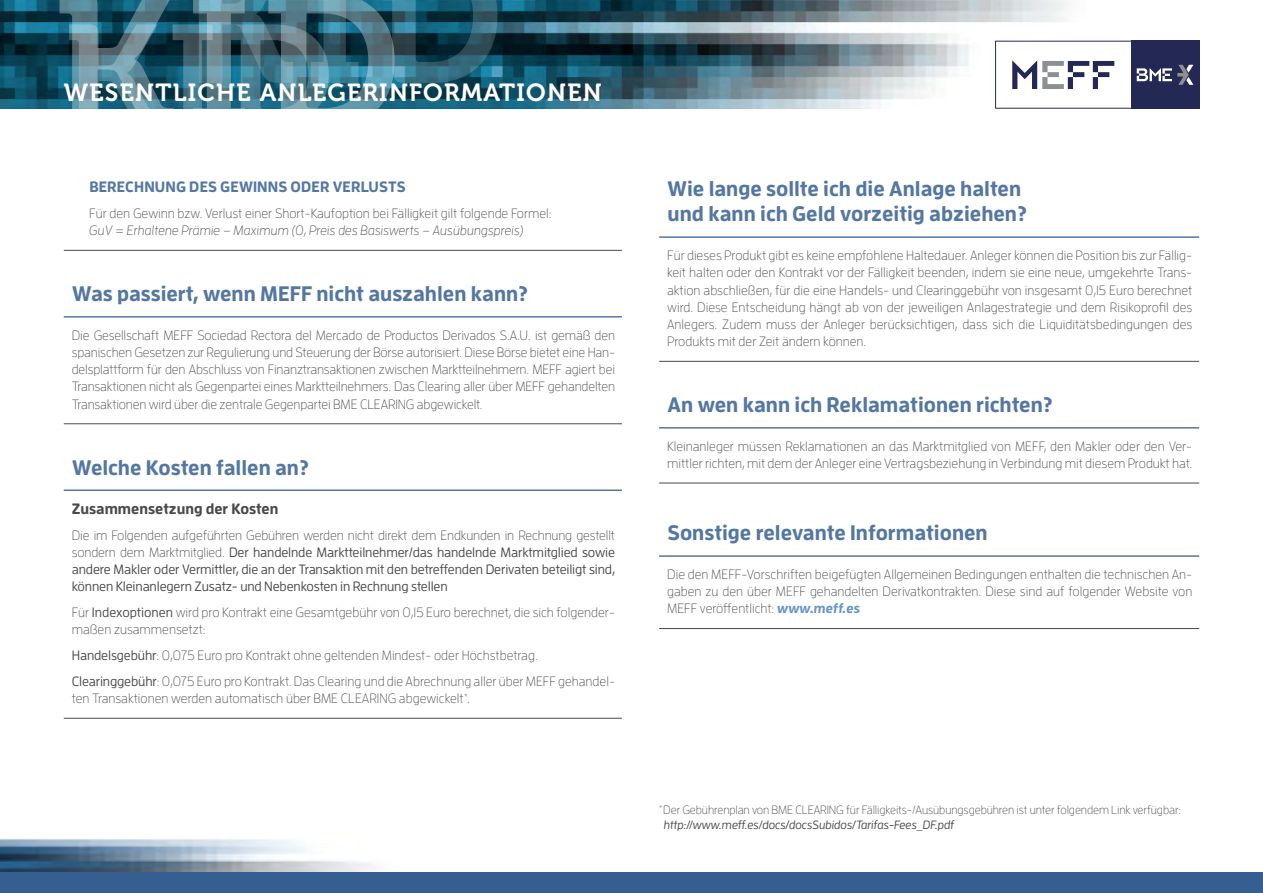
<style>
.page{position:relative;width:1263px;height:893px;background:#fff}
.page>*{position:absolute;margin:0;border:0;box-sizing:border-box;transform-origin:0 0}
.t1{font:24.6px "Museo 700";letter-spacing:.05em;color:#fff}
.t2{font:700 21px/25.5px "Enzo OT";color:#5477a1}
.t3{font:700 15px "Enzo OT";letter-spacing:.01em;color:#5477a1}
.t4{font:700 15px "Enzo OT";color:#4a4a49}
.t5{font:300 13.5px/17.2px "Enzo OT";color:#4a4a49;text-align:justify}
.t6{font:500 13.5px/17.2px "Enzo OT";letter-spacing:-.01em;color:#4a4a49;text-align:justify}
.t7{font:italic 300 13.5px "Enzo OT";color:#4a4a49}
.t8{font:300 12px/15px "Enzo OT";letter-spacing:-.01em;color:#4a4a49}
.s1{font-weight:300}
.s2{font-weight:500}
.s3{font-weight:700;font-style:italic;color:#6994c6}
.s4{font-weight:500;font-style:italic}
</style>
<div class="page">
<img style="left:0;top:0;width:1087px;height:109px">
<svg style="left:60px;top:0;width:437px;height:109px;background:#386b7c"></svg>
<div style="left:1131px;top:41px;width:68px;height:68px;background:#232855"></div>
<svg style="left:995px;top:41px;width:198px;height:68px"></svg>
<img style="left:0;top:839px;width:501px;height:34px">
<hr style="left:659px;top:236px;width:540px;height:2px;background:#5477a1">
<hr style="left:659px;top:361px;width:540px;height:1px;background:#4a4a49">
<hr style="left:659px;top:427px;width:540px;height:2px;background:#5477a1">
<hr style="left:659px;top:483px;width:540px;height:1px;background:#4a4a49">
<hr style="left:659px;top:555px;width:540px;height:2px;background:#5477a1">
<hr style="left:659px;top:628px;width:540px;height:1px;background:#4a4a49">
<hr style="left:64px;top:250px;width:558px;height:1px;background:#4a4a49">
<hr style="left:64px;top:316px;width:558px;height:2px;background:#5477a1">
<hr style="left:64px;top:423px;width:558px;height:1px;background:#4a4a49">
<hr style="left:64px;top:489px;width:558px;height:2px;background:#5477a1">
<hr style="left:64px;top:718px;width:558px;height:1px;background:#4a4a49">
<div style="left:0;top:873px;width:1263px;height:20px;background:#365f91"></div>
<h1 class="t1" style="left:64px;top:79px;width:539px">WESENTLICHE ANLEGERINFORMATIONEN</h1>
<p class="t3" style="left:89px;top:178px;width:318px">BERECHNUNG DES GEWINNS ODER VERLUSTS</p>
<p class="t5" style="left:89px;top:204px;width:464px">Für den Gewinn bzw. Verlust einer Short-Kaufoption bei Fälligkeit gilt folgende Formel:</p>
<p class="t7" style="left:89px;top:223px;width:436px">GuV = Erhaltene Prämie – Maximum (0, Preis des Basiswerts – Ausübungspreis)</p>
<h2 class="t2" style="left:72px;top:280px;width:457px">Was passiert, wenn MEFF nicht auszahlen kann?</h2>
<p class="t5" style="left:72px;top:326px;width:545px">Die Gesellschaft MEFF Sociedad Rectora del Mercado de Productos Derivados S.A.U. ist gemäß den spanischen Gesetzen zur Regulierung und Steuerung der Börse autorisiert. Diese Börse bietet eine Han&shy;delsplattform für den Abschluss von Finanztransaktionen zwischen Marktteilnehmern. MEFF agiert bei Transaktionen nicht als Gegenpartei eines Marktteilnehmers. Das Clearing aller über MEFF gehandelten Transaktionen wird über die zentrale Gegenpartei BME CLEARING abgewickelt.</p>
<h2 class="t2" style="left:72px;top:454px;width:238px">Welche Kosten fallen an?</h2>
<p class="t4" style="left:72px;top:499px;width:208px">Zusammensetzung der Kosten</p>
<p class="t6" style="left:72px;top:526px;width:545px"><span class="s1">Die im Folgenden aufgeführten Gebühren werden nicht direkt dem Endkunden in Rechnung gestellt sondern dem Marktmitglied.</span> Der handelnde Marktteilnehmer/das handelnde Marktmitglied sowie andere Makler oder Vermittler, die an der Transaktion mit den betreffenden Derivaten beteiligt sind, können Kleinanlegern Zusatz- und Nebenkosten in Rechnung stellen</p>
<p class="t5" style="left:72px;top:603px;width:545px">Für <span class="s2">Indexoptionen</span> wird pro Kontrakt eine Gesamtgebühr von 0,15 Euro berechnet, die sich folgender&shy;maßen zusammensetzt:</p>
<p class="t5" style="left:72px;top:642px;width:545px;line-height:25.8px"><span class="s2">Handelsgebühr</span>: 0,075 Euro pro Kontrakt ohne geltenden Mindest- oder Höchstbetrag.<br><span class="s2">Clearinggebühr</span>: 0,075 Euro pro Kontrakt. Das Clearing und die Abrechnung aller über MEFF gehandel-</p>
<p class="t5" style="left:72px;top:689px;width:399px">ten Transaktionen werden automatisch über BME CLEARING abgewickelt<sup>*</sup>.</p>
<h2 class="t2" style="left:668px;top:175px;width:361px">Wie lange sollte ich die Anlage halten und kann ich Geld vorzeitig abziehen?</h2>
<p class="t5" style="left:667px;top:246px;width:527px">Für dieses Produkt gibt es keine empfohlene Haltedauer. Anleger können die Position bis zur Fällig&shy;keit halten oder den Kontrakt vor der Fälligkeit beenden, indem sie eine neue, umgekehrte Trans&shy;aktion abschließen, für die eine Handels- und Clearinggebühr von insgesamt 0,15 Euro berechnet wird. Diese Entscheidung hängt ab von der jeweiligen Anlagestrategie und dem Risikoprofil des Anlegers. Zudem muss der Anleger berücksichtigen, dass sich die Liquiditätsbedingungen des Produkts mit der Zeit ändern können.</p>
<h2 class="t2" style="left:668px;top:391px;width:386px">An wen kann ich Reklamationen richten?</h2>
<p class="t5" style="left:667px;top:437px;width:527px">Kleinanleger müssen Reklamationen an das Marktmitglied von MEFF, den Makler oder den Ver&shy;mittler richten, mit dem der Anleger eine Vertragsbeziehung in Verbindung mit diesem Produkt hat.</p>
<h2 class="t2" style="left:668px;top:520px;width:322px">Sonstige relevante Informationen</h2>
<p class="t5" style="left:667px;top:565px;width:527px">Die den MEFF-Vorschriften beigefügten Allgemeinen Bedingungen enthalten die technischen An&shy;gaben zu den über MEFF gehandelten Derivatkontrakten. Diese sind auf folgender Website von MEFF veröffentlicht: <span class="s3">www.meff.es</span></p>
<p class="t8" style="left:664px;top:802px;width:519px;text-indent:-5px"><sup>*</sup>Der Gebührenplan von BME CLEARING für Fälligkeits-/Ausübungsgebühren ist unter folgendem Link verfügbar: <span class="s4">http://www.meff.es/docs/docsSubidos/Tarifas-Fees_DF.pdf</span></p>
</div>
